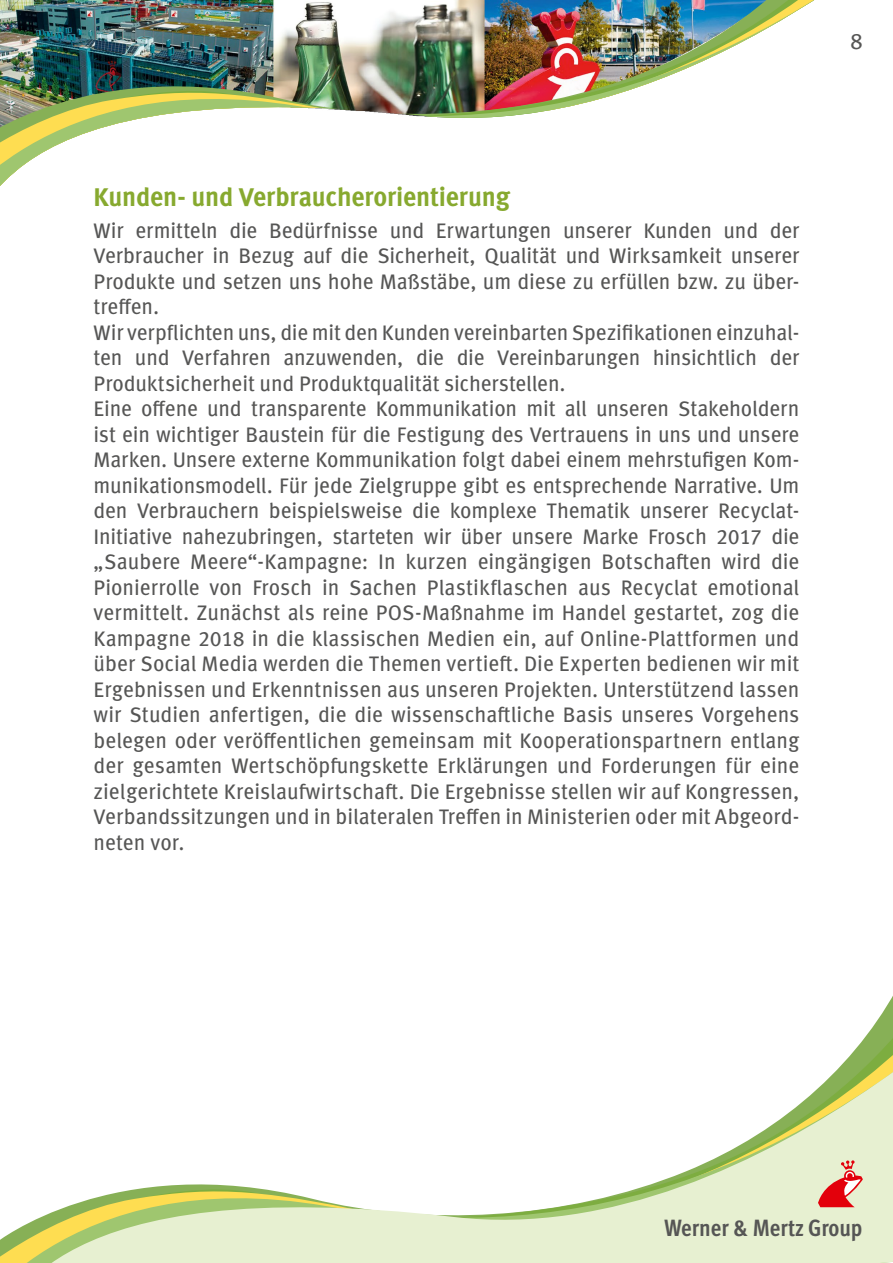
<style>
.page{position:relative;width:893px;height:1263px;background:#fff}
.page>*{position:absolute;margin:0;border:0;box-sizing:border-box;transform-origin:0 0}
.t1{font:700 25.5px "Migros New Meta OT";letter-spacing:-.01em;color:#87a92f}
.t2{font:700 condensed 23.55px "Meta Migros OT";color:#565655}
.t3{font:22.5px "Migros New Meta OT";color:#565655}
.t4{font:21px/25.5px "Migros New Meta OT";letter-spacing:-.005em;color:#565655}
</style>
<div class="page">
<svg style="left:0;top:996px;width:893px;height:267px"></svg>
<img style="left:0;top:0;width:814px;height:186px">
<svg style="left:818px;top:1160px;width:45px;height:47px"></svg>
<p class="t3" style="left:850px;top:28px;width:14px">8</p>
<p class="t1" style="left:94px;top:182px;width:418px">Kunden- und Verbraucherorientierung</p>
<p class="t4" style="left:94px;top:218px;width:707px">Wir ermitteln die Bedürfnisse und Erwartungen unserer Kunden und der Verbraucher in Bezug auf die Sicherheit, Qualität und Wirksamkeit unserer Produkte und setzen uns hohe Maßstäbe, um diese zu erfüllen bzw. zu über&shy;treffen.<br>Wir verpflichten uns, die mit den Kunden vereinbarten Spezifikationen einzuhal&shy;ten und Verfahren anzuwenden, die die Vereinbarungen hinsichtlich der Produktsicherheit und Produktqualität sicherstellen.<br>Eine offene und transparente Kommunikation mit all unseren Stakeholdern ist ein wichtiger Baustein für die Festigung des Vertrauens in uns und unsere Marken. Unsere externe Kommunikation folgt dabei einem mehrstufigen Kom&shy;munikationsmodell. Für jede Zielgruppe gibt es entsprechende Narrative. Um den Verbrauchern beispielsweise die komplexe Thematik unserer Recyclat-Initiative nahezubringen, starteten wir über unsere Marke Frosch 2017 die „Saubere Meere“-Kampagne: In kurzen eingängigen Botschaften wird die Pionierrolle von Frosch in Sachen Plastikflaschen aus Recyclat emotional vermittelt. Zunächst als reine POS-Maßnahme im Handel gestartet, zog die Kampagne 2018 in die klassischen Medien ein, auf Online-Plattformen und über Social Media werden die Themen vertieft. Die Experten bedienen wir mit Ergebnissen und Erkenntnissen aus unseren Projekten. Unterstützend lassen wir Studien anfertigen, die die wissenschaftliche Basis unseres Vorgehens belegen oder veröffentlichen gemeinsam mit Kooperationspartnern entlang der gesamten Wertschöpfungskette Erklärungen und Forderungen für eine zielgerichtete Kreislaufwirtschaft. Die Ergebnisse stellen wir auf Kongressen, Verbandssitzungen und in bilateralen Treffen in Ministerien oder mit Abgeord&shy;neten vor.</p>
<p class="t2" style="left:664px;top:1213px;width:200px">Werner &amp; Mertz Group</p>
</div>
